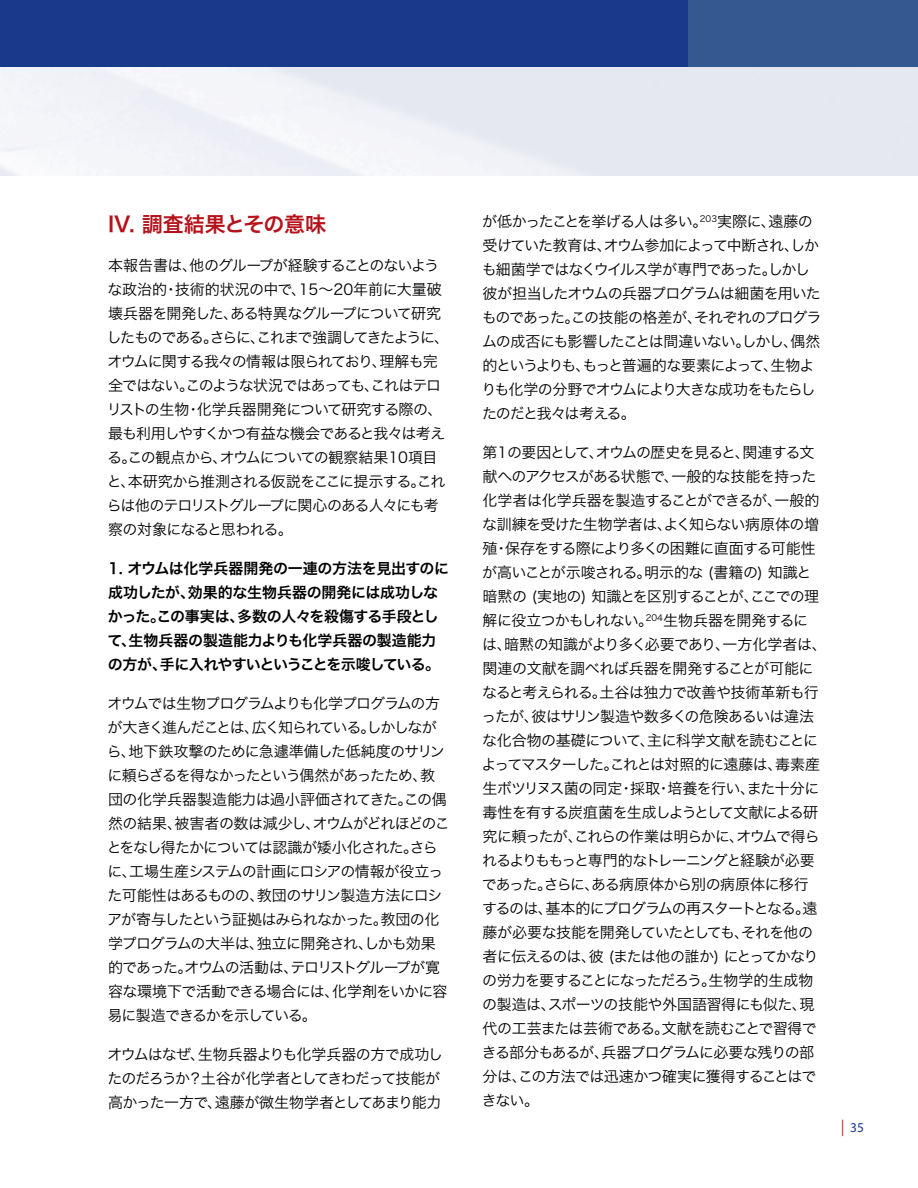
<style>
.page{position:relative;width:918px;height:1188px;background:#fff}
.page>*{position:absolute;margin:0;border:0;box-sizing:border-box;transform-origin:0 0}
.t1{font:21px "Hira Kaku Pro W6";color:#b5121b}
.t2{font:15px/24px "Hira Kaku Pro W3";letter-spacing:-.055em;color:#000}
.t3{font:15px/24px "Hira Kaku Pro W6";letter-spacing:-.02em;color:#000}
.t4{font:13.5px "Myriad Pro";color:#19398a}
.s1{font-size:16.5px;color:#b5121b}
</style>
<div class="page">
<div style="left:0;top:0;width:688px;height:68px;background:#19398a"></div>
<div style="left:688px;top:0;width:230px;height:68px;background:#335990"></div>
<img style="left:0;top:68px;width:1px;height:108px">
<h1 class="t1" style="left:108px;top:206px;width:220px">IV. 調査結果とその意味</h1>
<p class="t2" style="left:107px;top:253px;width:344px">本報告書は、他のグループが経験することのないような政治的・技術的状況の中で、15～20年前に大量破壊兵器を開発した、ある特異なグループについて研究したものである。さらに、これまで強調してきたように、オウムに関する我々の情報は限られており、理解も完全ではない。このような状況ではあっても、これはテロリストの生物・化学兵器開発について研究する際の、最も利用しやすくかつ有益な機会であると我々は考える。この観点から、オウムについての観察結果10項目と、本研究から推測される仮説をここに提示する。これらは他のテロリストグループに関心のある人々にも考察の対象になると思われる。</p>
<p class="t3" style="left:107px;top:556px;width:343px">1. オウムは化学兵器開発の一連の方法を見出すのに成功したが、効果的な生物兵器の開発には成功しなかった。この事実は、多数の人々を殺傷する手段として、生物兵器の製造能力よりも化学兵器の製造能力の方が、手に入れやすいということを示唆している。</p>
<p class="t2" style="left:107px;top:691px;width:345px">オウムでは生物プログラムよりも化学プログラムの方が大きく進んだことは、広く知られている。しかしながら、地下鉄攻撃のために急遽準備した低純度のサリンに頼らざるを得なかったという偶然があったため、教団の化学兵器製造能力は過小評価されてきた。この偶然の結果、被害者の数は減少し、オウムがどれほどのことをなし得たかについては認識が矮小化された。さらに、工場生産システムの計画にロシアの情報が役立った可能性はあるものの、教団のサリン製造方法にロシアが寄与したという証拠はみられなかった。教団の化学プログラムの大半は、独立に開発され、しかも効果的であった。オウムの活動は、テロリストグループが寛容な環境下で活動できる場合には、化学剤をいかに容易に製造できるかを示している。</p>
<p class="t2" style="left:107px;top:1042px;width:337px">オウムはなぜ、生物兵器よりも化学兵器の方で成功したのだろうか？土谷が化学者としてきわだって技能が高かった一方で、遠藤が微生物学者としてあまり能力</p>
<p class="t2" style="left:481px;top:209px;width:342px">が低かったことを挙げる人は多い。<sup>203</sup>実際に、遠藤の受けていた教育は、オウム参加によって中断され、しかも細菌学ではなくウイルス学が専門であった。しかし彼が担当したオウムの兵器プログラムは細菌を用いたものであった。この技能の格差が、それぞれのプログラムの成否にも影響したことは間違いない。しかし、偶然的というよりも、もっと普遍的な要素によって、生物よりも化学の分野でオウムにより大きな成功をもたらしたのだと我々は考える。</p>
<p class="t2" style="left:482px;top:440px;width:347px">第1の要因として、オウムの歴史を見ると、関連する文献へのアクセスがある状態で、一般的な技能を持った化学者は化学兵器を製造することができるが、一般的な訓練を受けた生物学者は、よく知らない病原体の増殖・保存をする際により多くの困難に直面する可能性が高いことが示唆される。明示的な (書籍の) 知識と暗黙の (実地の) 知識とを区別することが、ここでの理解に役立つかもしれない。<sup>204</sup>生物兵器を開発するに<br>は、暗黙の知識がより多く必要であり、一方化学者は、関連の文献を調べれば兵器を開発することが可能になると考えられる。土谷は独力で改善や技術革新も行ったが、彼はサリン製造や数多くの危険あるいは違法な化合物の基礎について、主に科学文献を読むことによってマスターした。これとは対照的に遠藤は、毒素産生ボツリヌス菌の同定・採取・培養を行い、また十分に毒性を有する炭疽菌を生成しようとして文献による研究に頼ったが、これらの作業は明らかに、オウムで得られるよりももっと専門的なトレーニングと経験が必要であった。さらに、ある病原体から別の病原体に移行するのは、基本的にプログラムの再スタートとなる。遠藤が必要な技能を開発していたとしても、それを他の者に伝えるのは、彼 (または他の誰か) にとってかなりの労力を要することになっただろう。生物学的生成物の製造は、スポーツの技能や外国語習得にも似た、現代の工芸または芸術である。文献を読むことで習得できる部分もあるが、兵器プログラムに必要な残りの部分は、この方法では迅速かつ確実に獲得することはできない。</p>
<p class="t4" style="left:841px;top:1119px;width:24px"><span class="s1">|</span> 35</p>
</div>
